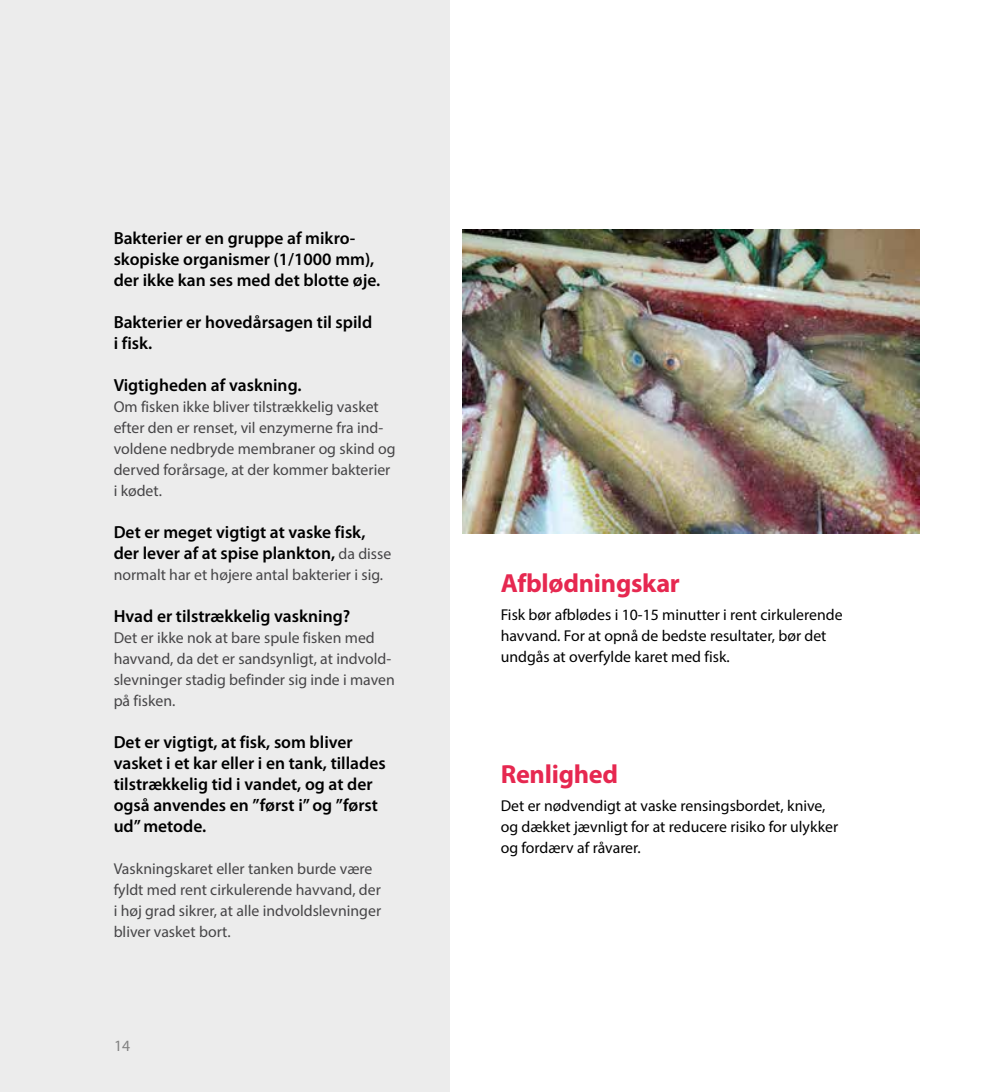
<style>
.page{position:relative;width:993px;height:1092px;background:#fff}
.page>*{position:absolute;margin:0;border:0;box-sizing:border-box;transform-origin:0 0}
.t1{font:700 26.25px "Myriad Pro";letter-spacing:-.01em;color:#e62850}
.t2{font:600 17.5px/21px "Myriad Pro";color:#000}
.t3{font:15.75px/21px "Myriad Pro";color:#464547}
.t4{font:15.75px/21px "Myriad Pro";color:#000}
.t5{font:15.75px "Myriad Pro";color:#828282}
.s1{font-weight:400;font-size:15.75px;color:#464547}
</style>
<div class="page">
<img style="left:462px;top:229px;width:457px;height:305px">
<div style="left:0;top:0;width:449px;height:1091px;background:#ececec"></div>
<p class="t2" style="left:114px;top:227px;width:268px">Bakterier er en gruppe af mikro&shy;skopiske organismer (1/1000 mm), der ikke kan ses med det blotte øje.</p>
<p class="t2" style="left:114px;top:311px;width:260px">Bakterier er hovedårsagen til spild i fisk.</p>
<p class="t2" style="left:114px;top:374px;width:189px">Vigtigheden af vaskning.</p>
<p class="t3" style="left:114px;top:395px;width:283px">Om fisken ikke bliver tilstrækkelig vasket efter den er renset, vil enzymerne fra ind&shy;voldene nedbryde membraner og skind og derved forårsage, at der kommer bakterier i kødet.</p>
<p class="t2" style="left:114px;top:521px;width:279px">Det er meget vigtigt at vaske fisk, der lever af at spise plankton, <span class="s1">da disse</span></p>
<p class="t3" style="left:114px;top:563px;width:271px">normalt har et højere antal bakterier i sig.</p>
<p class="t2" style="left:114px;top:605px;width:238px">Hvad er tilstrækkelig vaskning?</p>
<p class="t3" style="left:114px;top:626px;width:282px">Det er ikke nok at bare spule fisken med havvand, da det er sandsynligt, at indvold&shy;slevninger stadig befinder sig inde i maven på fisken.</p>
<p class="t2" style="left:114px;top:731px;width:273px">Det er vigtigt, at fisk, som bliver vasket i et kar eller i en tank, tillades tilstrækkelig tid i vandet, og at der også anvendes en ”først i” og ”først ud” metode.</p>
<p class="t3" style="left:114px;top:857px;width:269px">Vaskningskaret eller tanken burde være fyldt med rent cirkulerende havvand, der i høj grad sikrer, at alle indvoldslevninger bliver vasket bort.</p>
<p class="t5" style="left:114px;top:1036px;width:18px">14</p>
<h1 class="t1" style="left:500px;top:566px;width:181px">Afblødningskar</h1>
<p class="t4" style="left:500px;top:604px;width:343px">Fisk bør afblødes i 10-15 minutter i rent cirkulerende havvand. For at opnå de bedste resultater, bør det undgås at overfylde karet med fisk.</p>
<h1 class="t1" style="left:500px;top:756px;width:119px">Renlighed</h1>
<p class="t4" style="left:500px;top:794px;width:339px">Det er nødvendigt at vaske rensingsbordet, knive, og dækket jævnligt for at reducere risiko for ulykker og fordærv af råvarer.</p>
</div>
